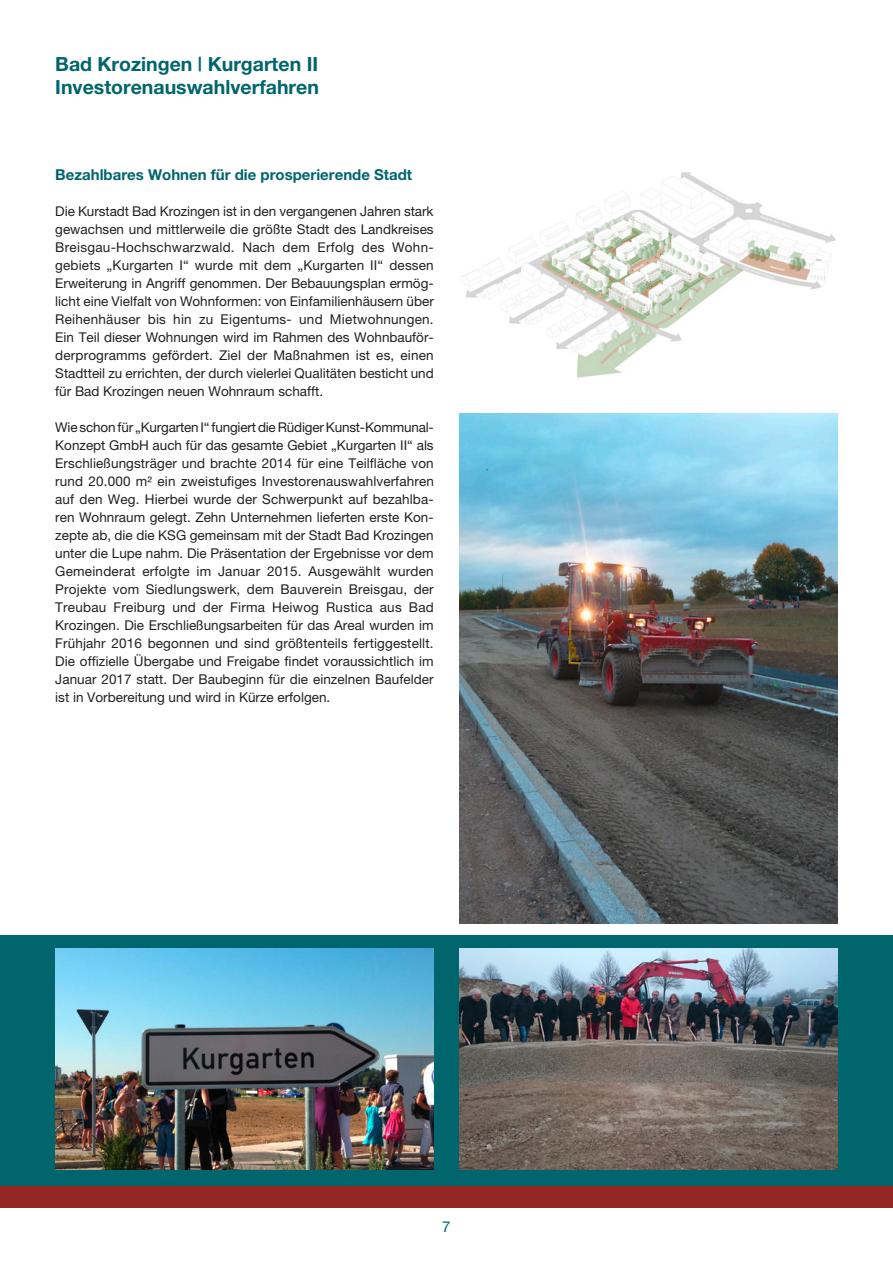
<style>
.page{position:relative;width:893px;height:1263px;background:#fff}
.page>*{position:absolute;margin:0;border:0;box-sizing:border-box;transform-origin:0 0}
.t1{font:700 19.5px/23.4px "Helvetica Neue";color:#01656d}
.t2{font:700 15px "Helvetica Neue";color:#01656d}
.t3{font:15px "Helvetica Neue";color:#01656d}
.t4{font:13.5px/18px "Helvetica Neue";color:#231f20;text-align:justify}
</style>
<div class="page">
<div style="left:0;top:935px;width:893px;height:253px;background:#01656d"></div>
<div style="left:0;top:1186px;width:893px;height:22px;background:#942723"></div>
<img style="left:55px;top:948px;width:379px;height:221px">
<img style="left:462px;top:172px;width:374px;height:206px">
<img style="left:459px;top:414px;width:379px;height:510px">
<img style="left:459px;top:948px;width:379px;height:221px">
<h1 class="t1" style="left:55px;top:51px;width:265px">Bad Krozingen | Kurgarten II<br>Investorenauswahlverfahren</h1>
<p class="t2" style="left:55px;top:165px;width:358px">Bezahlbares Wohnen für die prosperierende Stadt</p>
<p class="t4" style="left:55px;top:202px;width:380px">Die Kurstadt Bad Krozingen ist in den vergangenen Jahren stark gewachsen und mittlerweile die größte Stadt des Landkreises Breisgau-Hochschwarzwald. Nach dem Erfolg des Wohn&shy;gebiets „Kurgarten I“ wurde mit dem „Kurgarten II“ dessen Erweiterung in Angriff genommen. Der Bebauungsplan ermög&shy;licht eine Vielfalt von Wohnformen: von Einfamilienhäusern über Reihenhäuser bis hin zu Eigentums- und Mietwohnungen.<br>Ein Teil dieser Wohnungen wird im Rahmen des Wohnbauför&shy;derprogramms gefördert. Ziel der Maßnahmen ist es, einen Stadtteil zu errichten, der durch vielerlei Qualitäten besticht und für Bad Krozingen neuen Wohnraum schafft.</p>
<p class="t4" style="left:55px;top:418px;width:380px">Wie schon für „Kurgarten I“ fungiert die Rüdiger Kunst-Kommunal-Konzept GmbH auch für das gesamte Gebiet „Kurgarten II“ als Erschließungsträger und brachte 2014 für eine Teilfläche von rund 20.000 m² ein zweistufiges Investorenauswahlverfahren auf den Weg. Hierbei wurde der Schwerpunkt auf bezahlba&shy;ren Wohnraum gelegt. Zehn Unternehmen lieferten erste Kon&shy;zepte ab, die die KSG gemeinsam mit der Stadt Bad Krozingen unter die Lupe nahm. Die Präsentation der Ergebnisse vor dem Gemeinderat erfolgte im Januar 2015. Ausgewählt wurden Projekte vom Siedlungswerk, dem Bauverein Breisgau, der Treubau Freiburg und der Firma Heiwog Rustica aus Bad Krozingen. Die Erschließungsarbeiten für das Areal wurden im Frühjahr 2016 begonnen und sind größtenteils fertiggestellt.<br>Die offizielle Übergabe und Freigabe findet voraussichtlich im Januar 2017 statt. Der Baubeginn für die einzelnen Baufelder ist in Vorbereitung und wird in Kürze erfolgen.</p>
<p class="t3" style="left:442px;top:1218px;width:10px">7</p>
</div>
